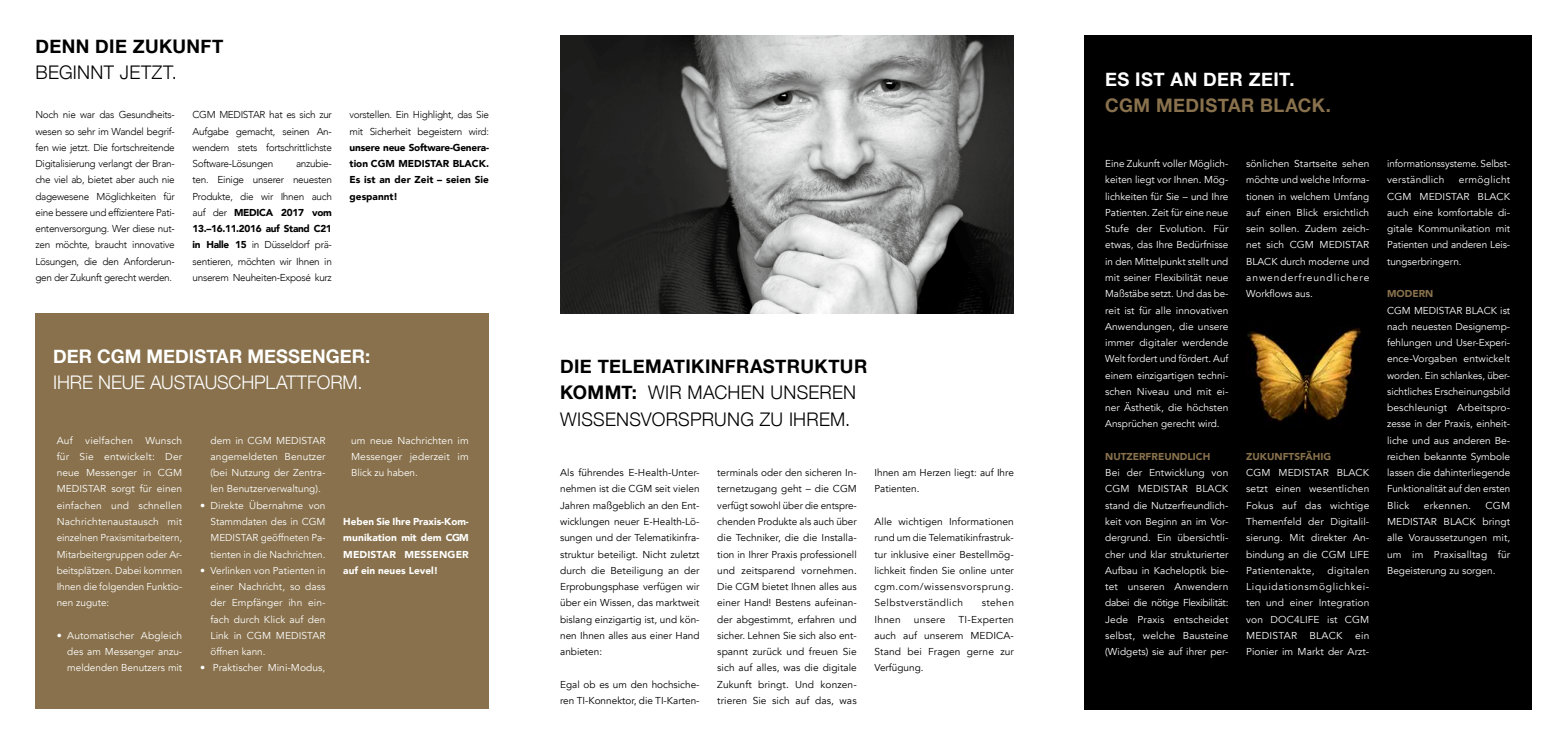
<style>
.page{position:relative;width:1567px;height:745px;background:#fff}
.page>*{position:absolute;margin:0;border:0;box-sizing:border-box;transform-origin:0 0}
.t1{font:300 18.75px/26.2px "Helvetica Neue";letter-spacing:.015em;color:#000}
.t2{font:300 18.75px "Helvetica Neue";letter-spacing:-.005em;color:#fff}
.t3{font:700 18.75px "Helvetica Neue";letter-spacing:.005em;color:#fff}
.t4{font:700 18.75px "Helvetica Neue";letter-spacing:.02em;color:#88714c}
.t5{font:700 18.75px "Helvetica Neue";letter-spacing:.025em;color:#fff}
.t6{font:700 18.75px "Helvetica Neue";letter-spacing:.02em;color:#000}
.t7{font:10px/16.2px "Avenir";color:#fff;text-align:justify}
.t8{font:10px/16.2px "Avenir";color:#000;text-align:justify}
.t9{font:300 10px/16.2px "Avenir";letter-spacing:-.03em;color:#000;text-align:justify}
.t10{font:900 10px/16.2px "Avenir";color:#000;text-align:justify}
.t11{font:900 10px/16.2px "Avenir";letter-spacing:.005em;color:#fff;text-align:justify}
.t12{font:900 10px "Avenir";color:#88714c}
.t13{font:10px "Avenir";letter-spacing:.025em;color:#fff}
.s1{font-weight:900}
.s2{font-weight:700}
</style>
<div class="page">
<div style="left:35px;top:313px;width:454px;height:395px;background:#88714c"></div>
<div style="left:1083px;top:35px;width:448px;height:674px;background:#000"></div>
<img style="left:1247px;top:327px;width:114px;height:95px">
<img style="left:560px;top:36px;width:453px;height:277px">
<h1 class="t6" style="left:35px;top:32px;width:189px">DENN DIE ZUKUNFT</h1>
<h1 class="t1" style="left:35px;top:58px;width:143px">BEGINNT JETZT.</h1>
<p class="t9" style="left:35px;top:107px;width:141px">Noch nie war das Gesundheits&shy;wesen so sehr im Wandel begrif&shy;fen wie jetzt. Die fortschreitende Digitalisierung verlangt der Bran&shy;che viel ab, bietet aber auch nie dagewesene Möglichkeiten für eine bessere und effizientere Pati&shy;entenversorgung. Wer diese nut&shy;zen möchte, braucht innovative Lösungen, die den Anforderun&shy;gen der Zukunft gerecht werden.</p>
<p class="t9" style="left:192px;top:107px;width:141px">CGM MEDISTAR hat es sich zur Aufgabe gemacht, seinen An&shy;wendern stets fortschrittlichste Software-Lösungen</p>
<p class="t9" style="left:192px;top:155px;width:141px;text-indent:103px">anzubie&shy;ten. Einige unserer neuesten Produkte, die wir Ihnen auch auf der <span class="s1">MEDICA 2017 vom 13.–16.11.2016 auf Stand C21 in Halle 15</span> in Düsseldorf prä&shy;sentieren, möchten wir Ihnen in unserem Neuheiten-Exposé kurz</p>
<p class="t9" style="left:349px;top:107px;width:141px">vorstellen. Ein Highlight, das Sie mit Sicherheit begeistern wird:</p>
<p class="t10" style="left:349px;top:139px;width:141px">unsere neue Software-Genera&shy;tion CGM MEDISTAR BLACK.<br>Es ist an der Zeit – seien Sie gespannt!</p>
<h1 class="t3" style="left:53px;top:341px;width:319px">DER CGM MEDISTAR MESSENGER:</h1>
<h1 class="t2" style="left:53px;top:367px;width:311px">IHRE NEUE AUSTAUSCHPLATTFORM.</h1>
<p class="t7" style="left:57px;top:432px;width:127px">Auf vielfachen Wunsch für Sie entwickelt: Der neue Messenger in CGM MEDISTAR sorgt für einen einfachen und schnellen Nachrichtenaustausch mit einzelnen Praxismitarbeitern, Mitarbeitergruppen oder Ar&shy;beitsplätzen. Dabei kommen Ihnen die folgenden Funktio&shy;nen zugute:</p>
<p class="t7" style="left:67px;top:627px;width:116px;text-indent:-11px">• Automatischer Abgleich des am Messenger anzu&shy;meldenden Benutzers mit</p>
<p class="t7" style="left:210px;top:432px;width:116px">dem in CGM MEDISTAR angemeldeten Benutzer (bei Nutzung der Zentra&shy;len Benutzerverwaltung).</p>
<p class="t7" style="left:210px;top:497px;width:116px;text-indent:-11px">• Direkte Übernahme von Stammdaten des in CGM MEDISTAR geöffneten Pa&shy;tienten in die Nachrichten.</p>
<p class="t7" style="left:210px;top:562px;width:116px;text-indent:-11px">• Verlinken von Patienten in einer Nachricht, so dass der Empfänger ihn ein&shy;fach durch Klick auf den Link in CGM MEDISTAR öffnen kann.</p>
<p class="t7" style="left:200px;top:659px;width:127px">• Praktischer Mini-Modus,</p>
<p class="t7" style="left:351px;top:432px;width:119px">um neue Nachrichten im Messenger jederzeit im Blick zu haben.</p>
<p class="t11" style="left:343px;top:513px;width:127px">Heben Sie Ihre Praxis-Kom&shy;munikation mit dem CGM MEDISTAR MESSENGER auf ein neues Level!</p>
<h1 class="t1" style="left:560px;top:351px;width:308px"><span class="s2">DIE TELEMATIKINFRASTRUKTUR<br>KOMMT:</span> WIR MACHEN UNSEREN<br>WISSENSVORSPRUNG ZU IHREM.</h1>
<p class="t8" style="left:560px;top:464px;width:141px">Als führendes E-Health-Unter&shy;nehmen ist die CGM seit vielen Jahren maßgeblich an den Ent&shy;wicklungen neuer E-Health-Lö&shy;sungen und der Telematikinfra&shy;struktur beteiligt. Nicht zuletzt durch die Beteiligung an der Erprobungsphase verfügen wir über ein Wissen, das marktweit bislang einzigartig ist, und kön&shy;nen Ihnen alles aus einer Hand anbieten:</p>
<p class="t8" style="left:560px;top:676px;width:141px">Egal ob es um den hochsiche&shy;ren TI-Konnektor, die TI-Karten-</p>
<p class="t8" style="left:717px;top:464px;width:141px">terminals oder den sicheren In&shy;ternetzugang geht – die CGM verfügt sowohl über die entspre&shy;chenden Produkte als auch über die Techniker, die die Installa&shy;tion in Ihrer Praxis professionell und zeitsparend vornehmen.<br>Die CGM bietet Ihnen alles aus einer Hand! Bestens aufeinan&shy;der abgestimmt, erfahren und sicher. Lehnen Sie sich also ent&shy;spannt zurück und freuen Sie sich auf alles, was die digitale Zukunft bringt. Und konzen&shy;trieren Sie sich auf das, was</p>
<p class="t8" style="left:874px;top:464px;width:141px">Ihnen am Herzen liegt: auf Ihre<br>Patienten.</p>
<p class="t8" style="left:874px;top:513px;width:141px">Alle wichtigen Informationen rund um die Telematikinfrastruk&shy;tur inklusive einer Bestellmög&shy;lichkeit finden Sie online unter cgm.com/wissensvorsprung.<br>Selbstverständlich</p>
<p class="t8" style="left:981px;top:594px;width:34px">stehen</p>
<p class="t8" style="left:874px;top:611px;width:28px">Ihnen</p>
<p class="t8" style="left:913px;top:611px;width:33px">unsere</p>
<p class="t8" style="left:874px;top:611px;width:141px;text-indent:84px">TI-Experten auch auf unserem MEDICA-Stand bei Fragen gerne zur Verfügung.</p>
<h1 class="t5" style="left:1105px;top:64px;width:191px">ES IST AN DER ZEIT.</h1>
<h1 class="t4" style="left:1105px;top:90px;width:227px">CGM MEDISTAR BLACK.</h1>
<p class="t7" style="left:1105px;top:156px;width:125px">Eine Zukunft voller Möglich&shy;keiten liegt vor Ihnen. Mög&shy;lichkeiten für Sie – und Ihre Patienten. Zeit für eine neue Stufe der Evolution. Für etwas, das Ihre Bedürfnisse in den Mittelpunkt stellt und mit seiner Flexibilität neue Maßstäbe setzt. Und das be&shy;reit ist für alle innovativen Anwendungen, die unsere immer digitaler werdende Welt fordert und fördert. Auf einem einzigartigen techni&shy;schen Niveau und mit ei&shy;ner Ästhetik, die höchsten Ansprüchen gerecht wird.</p>
<p class="t12" style="left:1105px;top:447px;width:107px">NUTZERFREUNDLICH</p>
<p class="t7" style="left:1105px;top:464px;width:125px">Bei der Entwicklung von CGM MEDISTAR BLACK stand die Nutzerfreundlich&shy;keit von Beginn an im Vor&shy;dergrund. Ein übersichtli&shy;cher und klar strukturierter Aufbau in Kacheloptik bie&shy;tet unseren Anwendern dabei die nötige Flexibilität:<br>Jede Praxis entscheidet selbst, welche Bausteine (Widgets) sie auf ihrer per-</p>
<p class="t7" style="left:1245px;top:156px;width:125px">sönlichen Startseite sehen möchte und welche Informa&shy;tionen in welchem Umfang auf einen Blick ersichtlich sein sollen. Zudem zeich&shy;net sich CGM MEDISTAR BLACK durch moderne und anwenderfreundlichere Workflows aus.</p>
<p class="t12" style="left:1245px;top:447px;width:87px">ZUKUNFTSFÄHIG</p>
<p class="t7" style="left:1245px;top:464px;width:125px">CGM MEDISTAR BLACK setzt einen wesentlichen Fokus auf das wichtige Themenfeld der Digitalil&shy;sierung. Mit direkter An&shy;bindung an die CGM LIFE Patientenakte,</p>
<p class="t7" style="left:1245px;top:562px;width:125px;text-indent:81px">digitalen Liquidationsmöglichkei&shy;ten und einer Integration von DOC4LIFE ist CGM MEDISTAR BLACK ein Pionier im Markt der Arzt-</p>
<p class="t7" style="left:1386px;top:156px;width:125px">informationssysteme. Selbst&shy;verständlich</p>
<p class="t7" style="left:1386px;top:172px;width:125px;text-indent:72px">ermöglicht CGM MEDISTAR BLACK auch eine komfortable di&shy;gitale Kommunikation mit Patienten und anderen Leis&shy;tungserbringern.</p>
<p class="t12" style="left:1386px;top:285px;width:48px">MODERN</p>
<p class="t7" style="left:1386px;top:302px;width:125px">CGM MEDISTAR BLACK ist nach neuesten Designemp&shy;fehlungen und User-Experi&shy;ence-Vorgaben entwickelt worden. Ein schlankes, über&shy;sichtliches Erscheinungsbild beschleunigt Arbeitspro&shy;zesse in der Praxis, einheit&shy;liche und aus anderen Be&shy;reichen bekannte Symbole lassen die dahinterliegende Funktionalität auf den ersten Blick</p>
<p class="t13" style="left:1423px;top:499px;width:49px">erkennen.</p>
<p class="t7" style="left:1386px;top:497px;width:125px;text-indent:98px">CGM MEDISTAR BLACK bringt alle Voraussetzungen mit, um im Praxisalltag für Begeisterung zu sorgen.</p>
</div>
